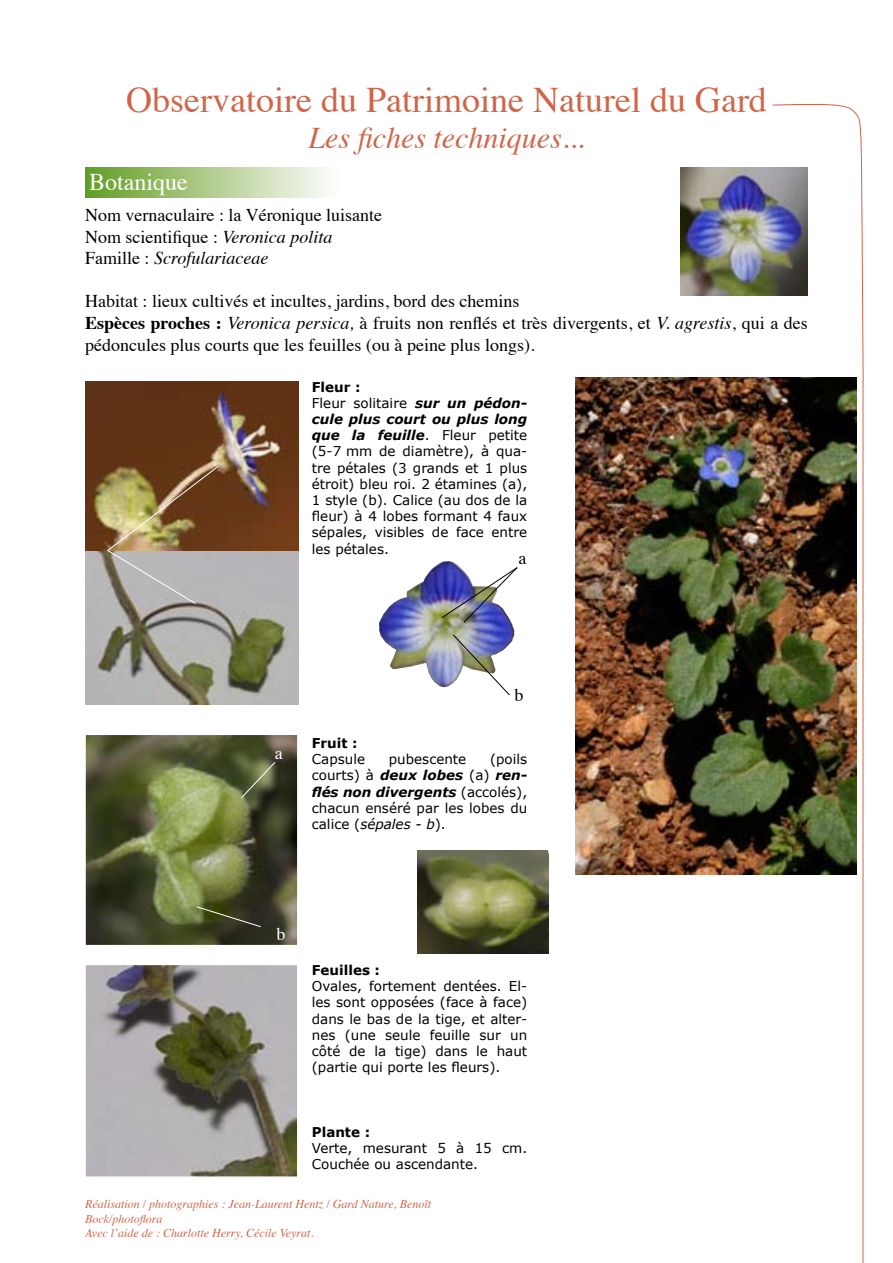
<style>
.page{position:relative;width:893px;height:1263px;background:#fff}
.page>*{position:absolute;margin:0;border:0;box-sizing:border-box;transform-origin:0 0}
.t1{font:36px "Times";color:#cf6649}
.t2{font:italic 30px "Times";color:#cf6649}
.t3{font:24px "Times";color:#fff}
.t4{font:18px/21.6px "Times";color:#000}
.t5{font:18px "Times";color:#fff}
.t6{font:13.5px/16.2px "Verdana";color:#000}
.t7{font:700 13.5px "Verdana";color:#000}
.t8{font:italic 12px/14.4px "Times";color:#cf6649}
.s1{font-style:italic}
.s2{font-weight:700}
.s3{font-weight:700;font-style:italic}
</style>
<div class="page">
<img style="left:491px;top:623px;width:23px;height:19px">
<div style="left:85px;top:168px;width:255px;height:29px;background:linear-gradient(to right,#649d23,#fffeff)"></div>
<img style="left:680px;top:168px;width:92px;height:127px">
<img style="left:87px;top:967px;width:209px;height:208px">
<div style="left:84px;top:964px;width:215px;height:214px;border:2px solid #fff"></div>
<img style="left:452px;top:634px;width:59px;height:62px">
<img style="left:441px;top:566px;width:77px;height:57px">
<svg style="left:772px;top:104px;width:92px;height:279px"></svg>
<hr style="left:863px;top:381px;width:1px;height:882px;background:#cf6649">
<img style="left:87px;top:736px;width:209px;height:207px">
<div style="left:84px;top:733px;width:215px;height:213px;border:2px solid #fff"></div>
<svg style="left:241px;top:761px;width:35px;height:38px"></svg>
<svg style="left:196px;top:906px;width:66px;height:22px"></svg>
<img style="left:85px;top:381px;width:214px;height:323px">
<img style="left:106px;top:465px;width:113px;height:139px">
<img style="left:418px;top:850px;width:131px;height:104px">
<img style="left:575px;top:377px;width:281px;height:497px">
<h1 class="t1" style="left:126px;top:66px;width:642px">Observatoire du Patrimoine Naturel du Gard</h1>
<h2 class="t2" style="left:309px;top:112px;width:277px">Les fiches techniques...</h2>
<h3 class="t3" style="left:89px;top:159px;width:100px">Botanique</h3>
<h3 class="t4" style="left:85px;top:203px;width:299px">Nom vernaculaire : la Véronique luisante<br>Nom scientifique : <span class="s1">Veronica polita<br></span>Famille : <span class="s1">Scrofulariaceae</span></h3>
<h3 class="t4" style="left:85px;top:289px;width:724px">Habitat : lieux cultivés et incultes, jardins, bord des chemins<br><span class="s2">Espèces proches :</span> <span class="s1">Veronica persica,</span> à fruits non renflés et très divergents, et <span class="s1">V. agrestis</span>, qui a des pédoncules plus courts que les feuilles (ou à peine plus longs).</h3>
<p class="t6" style="left:312px;top:379px;width:217px"><span class="s2">Fleur :<br></span>Fleur solitaire <span class="s3">sur un pédon&shy;cule plus court ou plus long que la feuille</span>. Fleur petite (5-7 mm de diamètre), à qua&shy;tre pétales (3 grands et 1 plus étroit) bleu roi. 2 étamines (a),<br>1 style (b). Calice (au dos de la fleur) à 4 lobes formant 4 faux sépales, visibles de face entre les pétales.</p>
<h3 class="t4" style="left:519px;top:546px;width:9px">a</h3>
<h3 class="t5" style="left:275px;top:736px;width:9px">a</h3>
<h3 class="t4" style="left:514px;top:683px;width:10px">b</h3>
<p class="t7" style="left:312px;top:734px;width:47px">Fruit :</p>
<p class="t6" style="left:312px;top:751px;width:55px">Capsule</p>
<p class="t6" style="left:389px;top:751px;width:79px">pubescente</p>
<p class="t6" style="left:312px;top:751px;width:217px;text-align:justify;text-indent:178px">(poils courts) à <span class="s3">deux lobes</span> (a) <span class="s3">ren&shy;flés non divergents</span> (accolés), chacun enséré par les lobes du calice (<span class="s1">sépales - b</span>).</p>
<h3 class="t5" style="left:276px;top:917px;width:10px">b</h3>
<p class="t7" style="left:312px;top:961px;width:70px">Feuilles :</p>
<p class="t6" style="left:312px;top:978px;width:217px;text-align:justify">Ovales, fortement dentées. El&shy;les sont opposées (face à face) dans le bas de la tige, et alter&shy;nes (une seule feuille sur un côté de la tige) dans le haut (partie qui porte les fleurs).</p>
<p class="t7" style="left:312px;top:1123px;width:60px">Plante :</p>
<p class="t6" style="left:312px;top:1140px;width:217px">Verte, mesurant 5 à 15 cm.<br>Couchée ou ascendante.</p>
<p class="t8" style="left:85px;top:1196px;width:347px">Réalisation / photographies : Jean-Laurent Hentz / Gard Nature, Benoît<br>Bock/photoflora<br>Avec l’aide de : Charlotte Herry, Cécile Veyrat.</p>
</div>
